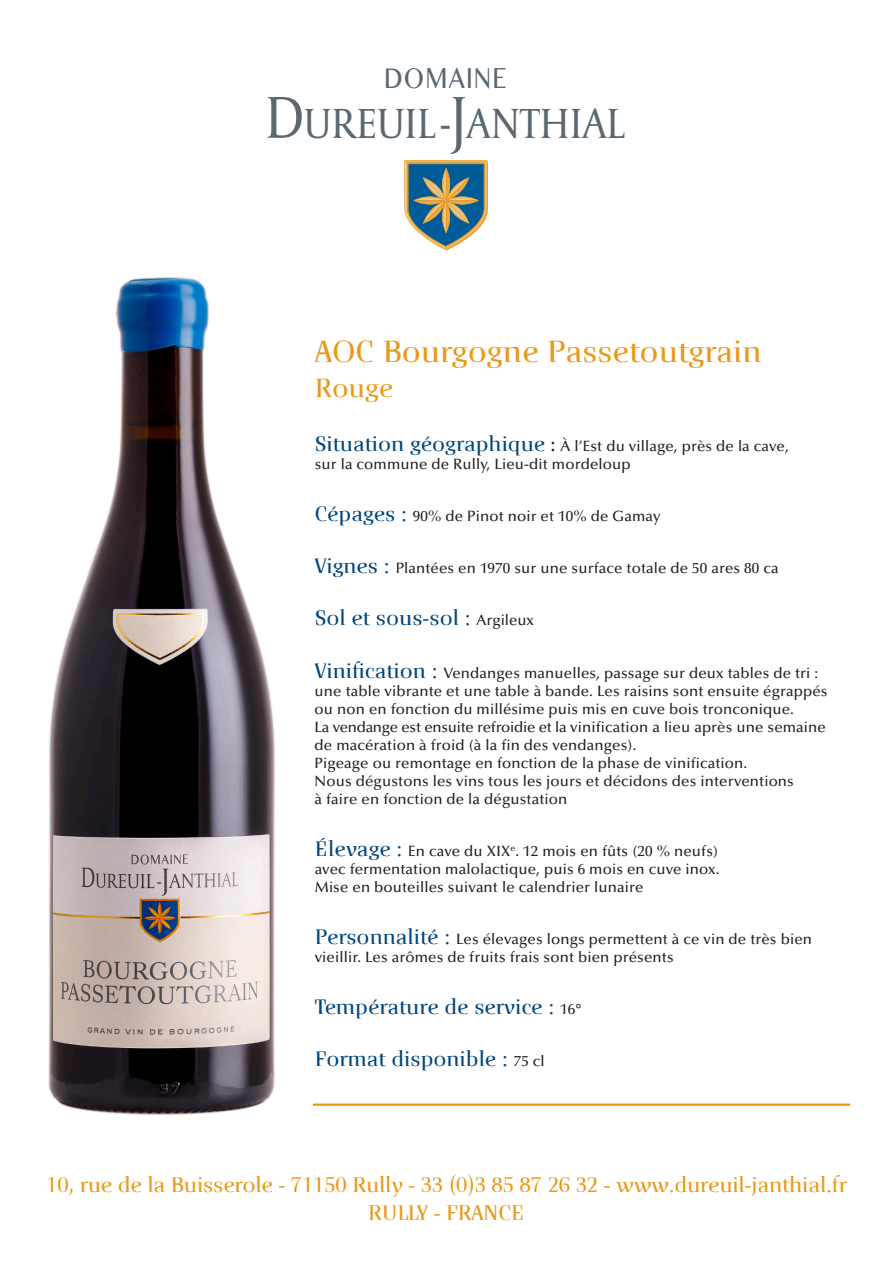
<style>
.page{position:relative;width:893px;height:1263px;background:#fff}
.page>*{position:absolute;margin:0;border:0;box-sizing:border-box;transform-origin:0 0}
.t1{font:44.4px "Capitolium 2";color:#5b6771;scale:.91 1}
.t2{font:500 33px "Crane";color:#e9991a}
.t3{font:28.95px "Lao MN";letter-spacing:.05em;color:#5b6771;scale:.82 1}
.t4{font:500 28.5px "Crane";color:#e9991a}
.t5{font:500 22.8px/27.3px "Crane";letter-spacing:-.01em;color:#e9991a;text-align:center}
.t6{font:500 22.5px "Crane";color:#00467e}
.t7{font:500 15px/18px "Optima";letter-spacing:.01em;color:#231f20}
.s1{font-size:62.1px}
.s2{font-family:"Crane";font-size:22.5px;color:#00467e}
.s3{font-family:"Minion Pro";font-weight:400;font-size:22.5px}
.s4{font-family:"Optima";font-size:15px;color:#231f20}
</style>
<div class="page">
<svg style="left:404px;top:160px;width:84px;height:90px;background:#78918d"></svg>
<hr style="left:314px;top:1103px;width:535px;height:3px;background:#e9991a">
<img style="left:48px;top:277px;width:357px;height:838px">
<h3 class="t3" style="left:384px;top:58px;width:151px">DOMAINE</h3>
<h1 class="t1" style="left:265px;top:94px;width:398px"><span class="s1">D</span>UREUIL-<span class="s1">J</span>ANTHIAL</h1>
<h2 class="t2" style="left:315px;top:335px;width:448px">AOC Bourgogne Passetoutgrain</h2>
<h3 class="t4" style="left:315px;top:373px;width:80px">Rouge</h3>
<p class="t7" style="left:315px;top:437px;width:476px"><span class="s2">Situation géographique</span> <span class="s3">:</span> À l’Est du village, près de la cave, sur la commune de Rully, Lieu-dit mordeloup</p>
<p class="t7" style="left:315px;top:507px;width:347px"><span class="s2">Cépages :</span> 90% de Pinot noir et 10% de Gamay</p>
<p class="t7" style="left:315px;top:559px;width:465px"><span class="s2">Vignes :</span> Plantées en 1970 sur une surface totale de 50 ares 80 ca</p>
<h3 class="t6" style="left:315px;top:607px;width:221px">Sol et sous-sol : <span class="s4">Argileux</span></h3>
<p class="t7" style="left:315px;top:664px;width:514px"><span class="s2">Vinification :</span> Vendanges manuelles, passage sur deux tables de tri : une table vibrante et une table à bande. Les raisins sont ensuite égrappés ou non en fonction du millésime puis mis en cuve bois tronconique.<br>La vendange est ensuite refroidie et la vinification a lieu après une semaine de macération à froid (à la fin des vendanges).<br>Pigeage ou remontage en fonction de la phase de vinification.<br>Nous dégustons les vins tous les jours et décidons des interventions<br>à faire en fonction de la dégustation</p>
<p class="t7" style="left:315px;top:842px;width:406px;text-align:justify"><span class="s2">Élevage :</span> En cave du XIX<sup>e</sup>. 12 mois en fûts (20 % neufs) avec fermentation malolactique, puis 6 mois en cuve inox.<br>Mise en bouteilles suivant le calendrier lunaire</p>
<p class="t7" style="left:315px;top:930px;width:499px"><span class="s2">Personnalité :</span> Les élevages longs permettent à ce vin de très bien vieillir. Les arômes de fruits frais sont bien présents</p>
<h3 class="t6" style="left:315px;top:995px;width:268px">Température de service : <span class="s4">16°</span></h3>
<h3 class="t6" style="left:315px;top:1048px;width:232px">Format disponible : <span class="s4">75 cl</span></h3>
<h3 class="t5" style="left:46px;top:1171px;width:802px">10, rue de la Buisserole - 71150 Rully - 33 (0)3 85 87 26 32 - www.dureuil-janthial.fr<br>RULLY - FRANCE</h3>
</div>
